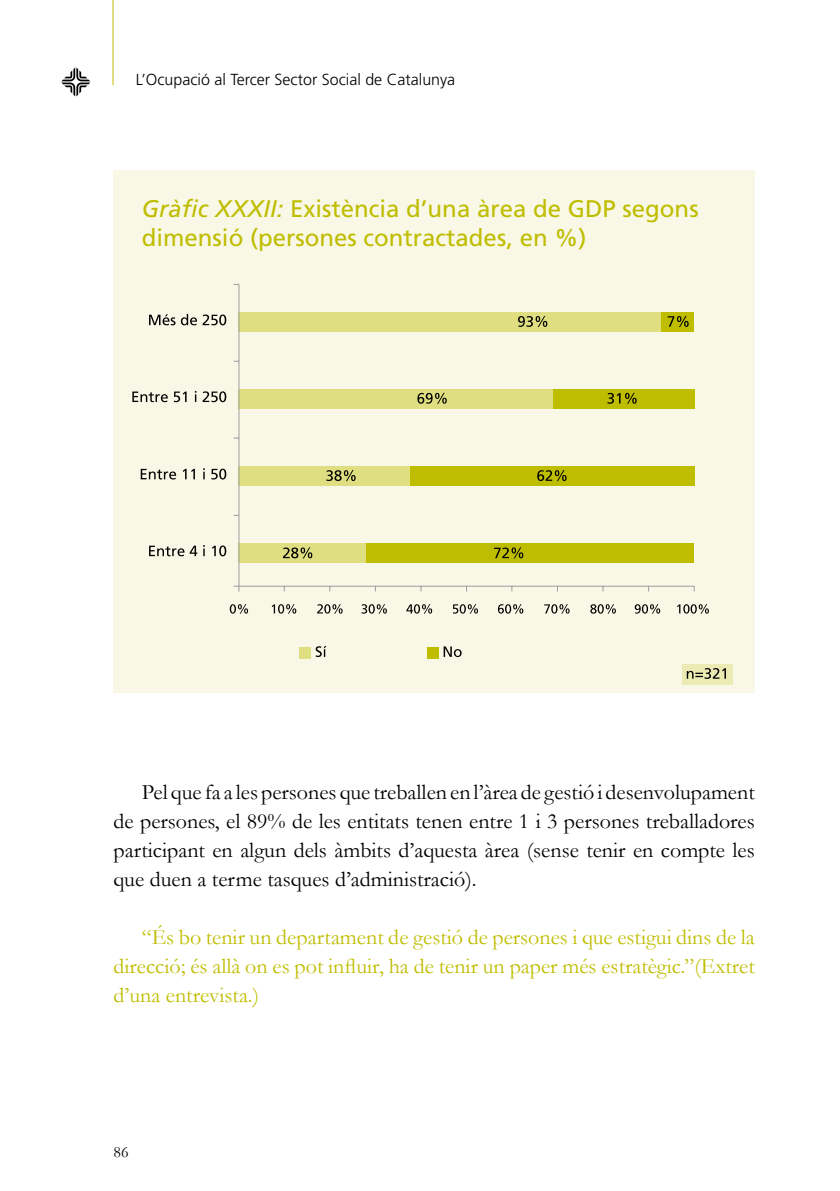
<style>
.page{position:relative;width:840px;height:1191px;background:#fff}
.page>*{position:absolute;margin:0;border:0;box-sizing:border-box;transform-origin:0 0}
.t1{font:24px/28.8px "Frutiger";color:#bfbd00}
.t2{font:22px/29px "Garamond";color:#000;text-align:justify}
.t3{font:22px/29px "Garamond";color:#bfbd00;text-align:justify}
.t4{font:300 16px "Frutiger";color:#000}
.t5{font:16px "Garamond";color:#000}
.s1{font-style:italic}
</style>
<div class="page">
<svg style="left:61px;top:67px;width:29px;height:29px"></svg>
<hr style="left:112px;top:0;width:1px;height:85px;background:#bfbd00">
<div style="left:113px;top:170px;width:641px;height:522px;background:#f9f8e6"></div>
<div style="left:682px;top:664px;width:50px;height:20px;background:#ecebb3"></div>
<svg style="left:686px;top:668px;width:39px;height:11px"></svg>
<div style="left:238px;top:543px;width:128px;height:20px;background:#dfde80"></div>
<div style="left:366px;top:543px;width:327px;height:20px;background:#bfbd00"></div>
<div style="left:238px;top:466px;width:171px;height:20px;background:#dfde80"></div>
<div style="left:409px;top:466px;width:284px;height:20px;background:#bfbd00"></div>
<div style="left:238px;top:389px;width:314px;height:20px;background:#dfde80"></div>
<div style="left:552px;top:389px;width:141px;height:20px;background:#bfbd00"></div>
<div style="left:238px;top:312px;width:423px;height:20px;background:#dfde80"></div>
<div style="left:661px;top:312px;width:32px;height:20px;background:#bfbd00"></div>
<hr style="left:238px;top:586px;width:455px;height:1px;background:#9c9d9f">
<hr style="left:238px;top:284px;width:1px;height:302px;background:#9c9d9f">
<svg style="left:233px;top:585px;width:6px;height:6px"></svg>
<svg style="left:283px;top:547px;width:29px;height:11px"></svg>
<svg style="left:326px;top:470px;width:29px;height:11px"></svg>
<svg style="left:417px;top:393px;width:29px;height:11px"></svg>
<svg style="left:518px;top:316px;width:29px;height:11px"></svg>
<svg style="left:494px;top:547px;width:29px;height:11px"></svg>
<svg style="left:537px;top:470px;width:29px;height:11px"></svg>
<svg style="left:607px;top:393px;width:29px;height:11px"></svg>
<svg style="left:667px;top:316px;width:21px;height:11px"></svg>
<svg style="left:230px;top:604px;width:18px;height:10px"></svg>
<svg style="left:271px;top:604px;width:25px;height:10px"></svg>
<svg style="left:317px;top:604px;width:25px;height:10px"></svg>
<svg style="left:361px;top:604px;width:25px;height:10px"></svg>
<svg style="left:406px;top:604px;width:26px;height:10px"></svg>
<svg style="left:453px;top:604px;width:24px;height:10px"></svg>
<svg style="left:497px;top:604px;width:26px;height:10px"></svg>
<svg style="left:544px;top:604px;width:25px;height:10px"></svg>
<svg style="left:590px;top:604px;width:25px;height:10px"></svg>
<svg style="left:634px;top:604px;width:25px;height:10px"></svg>
<svg style="left:677px;top:604px;width:31px;height:10px"></svg>
<svg style="left:149px;top:545px;width:48px;height:11px"></svg>
<svg style="left:203px;top:545px;width:2px;height:11px"></svg>
<svg style="left:212px;top:545px;width:14px;height:11px"></svg>
<svg style="left:141px;top:469px;width:35px;height:10px"></svg>
<svg style="left:182px;top:469px;width:13px;height:10px"></svg>
<svg style="left:203px;top:468px;width:2px;height:11px"></svg>
<svg style="left:211px;top:469px;width:15px;height:10px"></svg>
<svg style="left:132px;top:391px;width:36px;height:11px"></svg>
<svg style="left:174px;top:391px;width:12px;height:11px"></svg>
<svg style="left:202px;top:391px;width:24px;height:11px"></svg>
<svg style="left:149px;top:314px;width:26px;height:11px"></svg>
<svg style="left:181px;top:314px;width:45px;height:11px"></svg>
<div style="left:299px;top:647px;width:12px;height:11px;background:#dfde80"></div>
<svg style="left:315px;top:646px;width:11px;height:11px"></svg>
<div style="left:426px;top:647px;width:12px;height:11px;background:#bfbd00"></div>
<svg style="left:443px;top:646px;width:18px;height:11px"></svg>
<p class="t4" style="left:136px;top:70px;width:321px">L’Ocupació al Tercer Sector Social de Catalunya</p>
<p class="t1" style="left:142px;top:194px;width:558px"><span class="s1">Gràfic XXXII:</span> Existència d’una àrea de GDP segons dimensió (persones contractades, en %)</p>
<p class="t2" style="left:113px;top:777px;width:642px;text-indent:28px">Pel que fa a les persones que treballen en l’àrea de gestió i desenvolupament de persones, el 89% de les entitats tenen entre 1 i 3 persones treballadores participant en algun dels àmbits d’aquesta àrea (sense tenir en compte les que duen a terme tasques d’administració).</p>
<p class="t3" style="left:113px;top:922px;width:642px;text-indent:28px">“És bo tenir un departament de gestió de persones i que estigui dins de la direcció; és allà on es pot influir, ha de tenir un paper més estratègic.”(Extret d’una entrevista.)</p>
<p class="t5" style="left:113px;top:1141px;width:17px">86</p>
</div>
